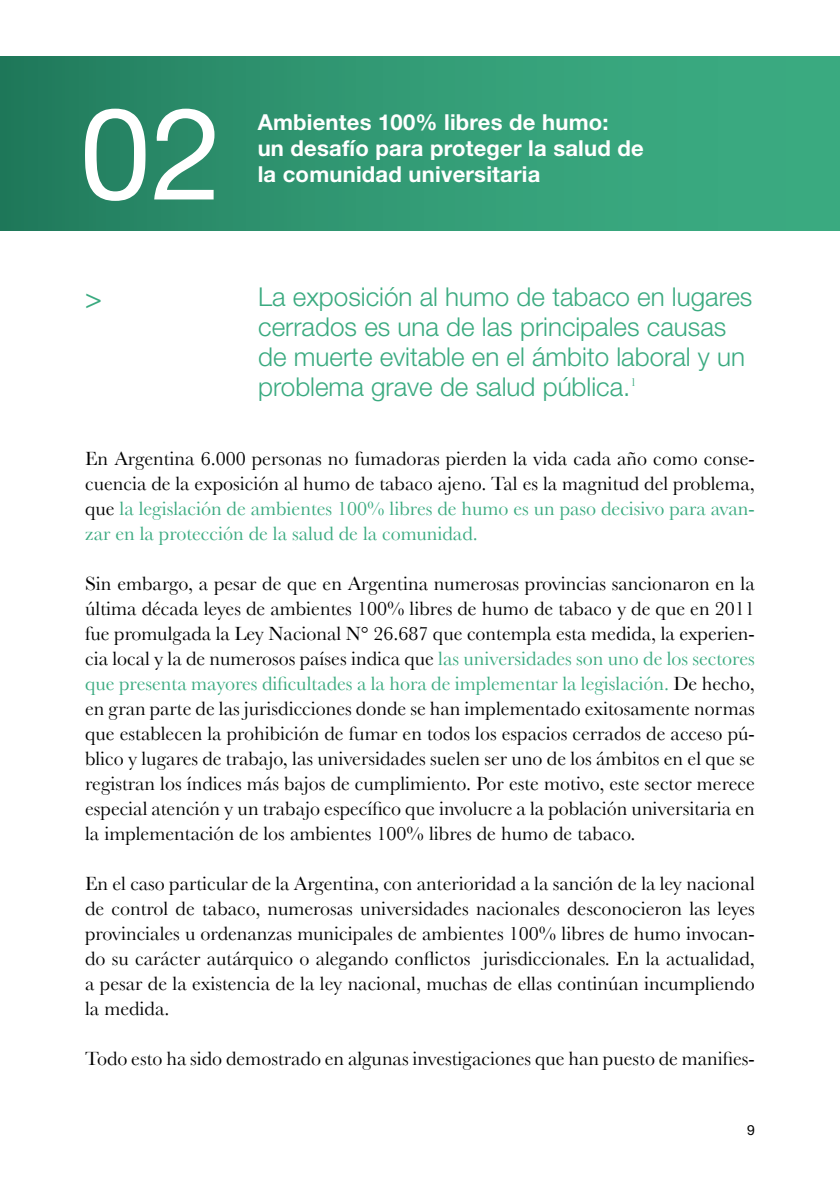
<style>
.page{position:relative;width:840px;height:1191px;background:#fff}
.page>*{position:absolute;margin:0;border:0;box-sizing:border-box;transform-origin:0 0}
.t1{font:128px "Helvetica Neue";color:#fff}
.t2{font:28px "Helvetica Neue LT Std";color:#3aaa80}
.t3{font:300 26px/30px "Helvetica Neue LT Std";color:#3aaa80}
.t4{font:700 22px/26px "Helvetica Neue";letter-spacing:.01em;color:#fff}
.t5{font:20px/25px "Baskerville";color:#000;text-align:justify}
.t6{font:14px "Helvetica Neue LT Std";color:#000}
.s1{color:#3aaa80}
</style>
<div class="page">
<div style="left:0;top:57px;width:839px;height:174px;background:linear-gradient(to right,#237f5f,#3fb287)"></div>
<h1 class="t1" style="left:80px;top:78px;width:144px">02</h1>
<p class="t4" style="left:257px;top:109px;width:387px">Ambientes 100% libres de humo:<br>un desafío para proteger la salud de la comunidad universitaria</p>
<h2 class="t2" style="left:85px;top:281px;width:18px">&gt;</h2>
<h3 class="t3" style="left:258px;top:282px;width:495px">La exposición al humo de tabaco en lugares cerrados es una de las principales causas de muerte evitable en el ámbito laboral y un problema grave de salud pública.<sup>1</sup></h3>
<p class="t5" style="left:85px;top:445px;width:670px">En Argentina 6.000 personas no fumadoras pierden la vida cada año como conse&shy;cuencia de la exposición al humo de tabaco ajeno. Tal es la magnitud del problema, que <span class="s1">la legislación de ambientes 100% libres de humo es un paso decisivo para avan&shy;zar en la protección de la salud de la comunidad.</span></p>
<p class="t5" style="left:85px;top:570px;width:671px">Sin embargo, a pesar de que en Argentina numerosas provincias sancionaron en la última década leyes de ambientes 100% libres de humo de tabaco y de que en 2011 fue promulgada la Ley Nacional N° 26.687 que contempla esta medida, la experien&shy;cia local y la de numerosos países indica que <span class="s1">las universidades son uno de los sectores que presenta mayores dificultades a la hora de implementar la legislación.</span> De hecho, en gran parte de las jurisdicciones donde se han implementado exitosamente normas que establecen la prohibición de fumar en todos los espacios cerrados de acceso pú&shy;blico y lugares de trabajo, las universidades suelen ser uno de los ámbitos en el que se registran los índices más bajos de cumplimiento. Por este motivo, este sector merece especial atención y un trabajo específico que involucre a la población universitaria en la implementación de los ambientes 100% libres de humo de tabaco.</p>
<p class="t5" style="left:85px;top:870px;width:671px">En el caso particular de la Argentina, con anterioridad a la sanción de la ley nacional de control de tabaco, numerosas universidades nacionales desconocieron las leyes provinciales u ordenanzas municipales de ambientes 100% libres de humo invocan&shy;do su carácter autárquico o alegando conflictos jurisdiccionales. En la actualidad, a pesar de la existencia de la ley nacional, muchas de ellas continúan incumpliendo la medida.</p>
<p class="t5" style="left:85px;top:1045px;width:670px">Todo esto ha sido demostrado en algunas investigaciones que han puesto de manifies-</p>
<p class="t6" style="left:746px;top:1121px;width:9px">9</p>
</div>
